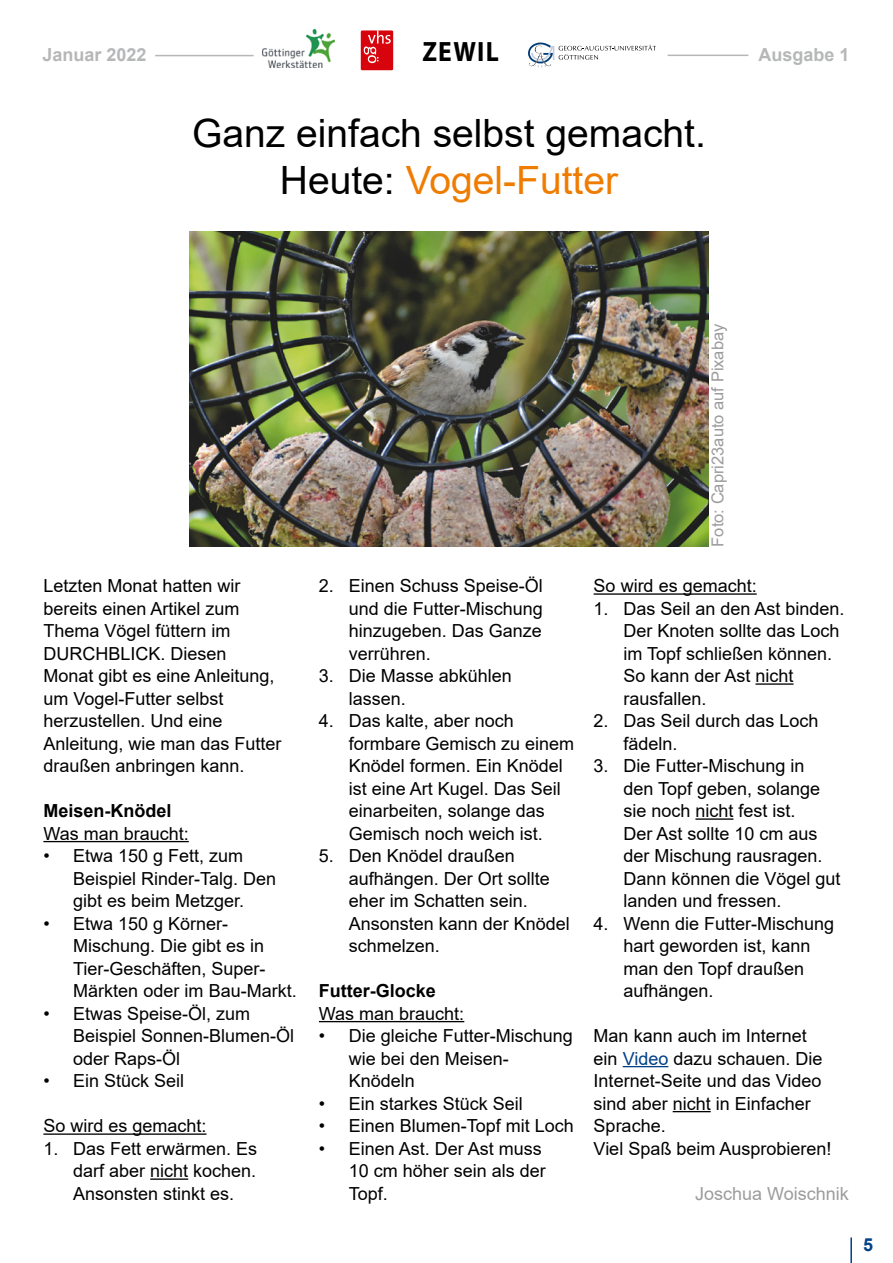
<style>
.page{position:relative;width:893px;height:1263px;background:#fff}
.page>*{position:absolute;margin:0;border:0;box-sizing:border-box;transform-origin:0 0}
.t1{font:39px/46.8px "Arial";color:#000;text-align:center}
.t2{font:700 28.05px "Myriad Pro";letter-spacing:.05em;color:#000;scale:.91 1}
.t3{font:18px/22.5px "Arial";color:#000}
.t4{font:700 18px "Arial";color:#000}
.t5{font:700 18px "Arial";color:#b6b7b8}
.t6{font:18px "Arial";color:#9c9c9d}
.t7{font:700 18px "Arial";color:#004188}
.t8{font:16.5px "Arial";color:#9c9c9d}
.s1{color:#ef7c00}
.s2{color:#004188}
</style>
<div class="page">
<hr style="left:850px;top:1237px;width:2px;height:26px;background:#004188">
<hr style="left:155px;top:55px;width:99px;height:1px;background:#b6b7b8">
<hr style="left:668px;top:55px;width:80px;height:1px;background:#b6b7b8">
<svg style="left:528px;top:42px;width:128px;height:25px"></svg>
<img style="left:263px;top:30px;width:71px;height:37px">
<div style="left:361px;top:31px;width:32px;height:39px;background:#d7040d"></div>
<svg style="left:364px;top:31px;width:27px;height:32px"></svg>
<hr style="left:43px;top:841px;width:146px;height:1px;background:#000">
<hr style="left:43px;top:1133px;width:163px;height:2px;background:#000">
<hr style="left:150px;top:1178px;width:38px;height:2px;background:#000">
<hr style="left:319px;top:1021px;width:145px;height:1px;background:#000">
<hr style="left:594px;top:593px;width:163px;height:2px;background:#000">
<hr style="left:755px;top:683px;width:38px;height:2px;background:#000">
<hr style="left:695px;top:818px;width:38px;height:2px;background:#000">
<hr style="left:623px;top:1066px;width:45px;height:1px;background:#004188">
<hr style="left:673px;top:1111px;width:38px;height:1px;background:#000">
<img style="left:190px;top:232px;width:518px;height:315px">
<p class="t5" style="left:43px;top:42px;width:106px">Januar 2022</p>
<h2 class="t2" style="left:422px;top:33px;width:86px">ZEWIL</h2>
<p class="t5" style="left:758px;top:42px;width:93px">Ausgabe 1</p>
<h1 class="t1" style="left:192px;top:110px;width:515px">Ganz einfach selbst gemacht.<br>Heute: <span class="s1">Vogel-Futter</span></h1>
<p class="t3" style="left:43px;top:574px;width:240px">Letzten Monat hatten wir bereits einen Artikel zum<br>Thema Vögel füttern im<br>DURCHBLICK. Diesen<br>Monat gibt es eine Anleitung, um Vogel-Futter selbst herzustellen. Und eine<br>Anleitung, wie man das Futter draußen anbringen kann.</p>
<p class="t4" style="left:43px;top:798px;width:130px">Meisen-Knödel</p>
<p class="t3" style="left:43px;top:822px;width:147px">Was man braucht:</p>
<p class="t3" style="left:73px;top:844px;width:205px;text-indent:-30px">• Etwa 150 g Fett, zum<br>Beispiel Rinder-Talg. Den gibt es beim Metzger.</p>
<p class="t3" style="left:73px;top:912px;width:225px;text-indent:-30px">• Etwa 150 g Körner-<br>Mischung. Die gibt es in<br>Tier-Geschäften, Super-<br>Märkten oder im Bau-Markt.</p>
<p class="t3" style="left:73px;top:1002px;width:223px;text-indent:-30px">• Etwas Speise-Öl, zum<br>Beispiel Sonnen-Blumen-Öl oder Raps-Öl</p>
<p class="t3" style="left:43px;top:1069px;width:142px">• Ein Stück Seil</p>
<p class="t3" style="left:43px;top:1114px;width:165px">So wird es gemacht:</p>
<p class="t3" style="left:73px;top:1137px;width:186px;text-align:justify;text-indent:-30px">1. Das Fett erwärmen. Es darf aber nicht kochen.<br>Ansonsten stinkt es.</p>
<p class="t3" style="left:349px;top:574px;width:196px;text-align:justify;text-indent:-30px">2. Einen Schuss Speise-Öl und die Futter-Mischung hinzugeben. Das Ganze verrühren.</p>
<p class="t3" style="left:349px;top:664px;width:165px;text-indent:-30px">3. Die Masse abkühlen lassen.</p>
<p class="t3" style="left:349px;top:709px;width:227px;text-indent:-30px">4. Das kalte, aber noch formbare Gemisch zu einem<br>Knödel formen. Ein Knödel ist eine Art Kugel. Das Seil einarbeiten, solange das<br>Gemisch noch weich ist.</p>
<p class="t3" style="left:349px;top:844px;width:223px;text-indent:-30px">5. Den Knödel draußen aufhängen. Der Ort sollte eher im Schatten sein.<br>Ansonsten kann der Knödel schmelzen.</p>
<p class="t4" style="left:319px;top:978px;width:119px">Futter-Glocke</p>
<p class="t3" style="left:319px;top:1002px;width:147px">Was man braucht:</p>
<p class="t3" style="left:349px;top:1024px;width:226px;text-indent:-30px">• Die gleiche Futter-Mischung wie bei den Meisen-<br>Knödeln</p>
<p class="t3" style="left:319px;top:1092px;width:205px">• Ein starkes Stück Seil</p>
<p class="t3" style="left:319px;top:1114px;width:256px">• Einen Blumen-Topf mit Loch</p>
<p class="t3" style="left:349px;top:1137px;width:199px;text-indent:-30px">• Einen Ast. Der Ast muss<br>10 cm höher sein als der<br>Topf.</p>
<p class="t8" style="left:706px;top:547px;width:224px;rotate:-90deg">Foto: Capri23auto auf Pixabay</p>
<p class="t3" style="left:594px;top:574px;width:165px">So wird es gemacht:</p>
<p class="t3" style="left:623px;top:597px;width:223px;text-indent:-30px">1. Das Seil an den Ast binden.<br>Der Knoten sollte das Loch im Topf schließen können.<br>So kann der Ast nicht rausfallen.</p>
<p class="t3" style="left:623px;top:709px;width:197px;text-indent:-30px">2. Das Seil durch das Loch fädeln.</p>
<p class="t3" style="left:623px;top:754px;width:219px;text-indent:-30px">3. Die Futter-Mischung in<br>den Topf geben, solange sie noch nicht fest ist.<br>Der Ast sollte 10 cm aus der Mischung rausragen.<br>Dann können die Vögel gut landen und fressen.</p>
<p class="t3" style="left:623px;top:912px;width:212px;text-indent:-30px">4. Wenn die Futter-Mischung hart geworden ist, kann man den Topf draußen aufhängen.</p>
<p class="t3" style="left:594px;top:1024px;width:239px">Man kann auch im Internet ein <span class="s2">Video</span> dazu schauen. Die<br>Internet-Seite und das Video sind aber nicht in Einfacher<br>Sprache.<br>Viel Spaß beim Ausprobieren!</p>
<p class="t6" style="left:695px;top:1181px;width:155px">Joschua Woischnik</p>
<p class="t7" style="left:863px;top:1231px;width:12px">5</p>
</div>
